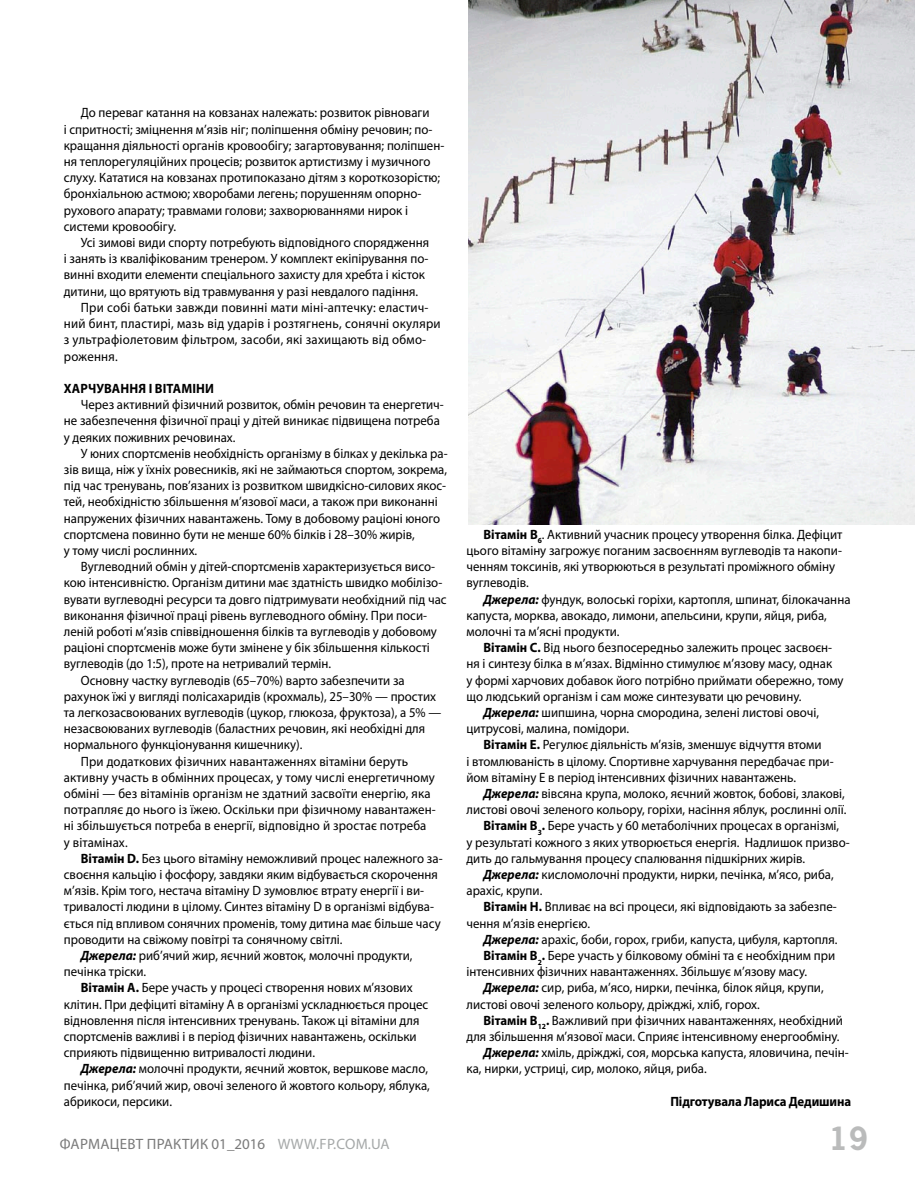
<style>
.page{position:relative;width:915px;height:1178px;background:#fff}
.page>*{position:absolute;margin:0;border:0;box-sizing:border-box;transform-origin:0 0}
.t1{font:700 34.5px "News Paper C";color:#babbbb}
.t2{font:15px "Myriad Pro";color:#a5a8a8}
.t3{font:15px "Myriad Pro";color:#7a7a7a}
.t4{font:13.5px/16.2px "Myriad Pro";color:#000;scale:.95 1}
.t5{font:13.5px "Myriad Pro";letter-spacing:.02em;color:#000;scale:.95 1}
.t6{font:700 13.5px "Myriad Pro";letter-spacing:.01em;color:#000;scale:.95 1}
.s1{font-weight:700}
.s2{font-weight:700;font-style:italic}
.s3{color:#7a7a7a}
</style>
<div class="page">
<img style="left:468px;top:0;width:446px;height:524px">
<p class="t4" style="left:64px;top:105px;width:402px;text-indent:17px">ДО ПЕРЕВАГ КАТАННЯ НА КОВЗАНАХ НАЛЕЖАТЬ: РОЗВИТОК РІВНОВАГИ<br>І СПРИТНОСТІ; ЗМІЦНЕННЯ М’ЯЗІВ НІГ; ПОЛІПШЕННЯ ОБМІНУ РЕЧОВИН; ПО-КРАЩАННЯ ДІЯЛЬНОСТІ ОРГАНІВ КРОВООБІГУ; ЗАГАРТОВУВАННЯ; ПОЛІПШЕН-НЯ ТЕПЛОРЕГУЛЯЦІЙНИХ ПРОЦЕСІВ; РОЗВИТОК АРТИСТИЗМУ І МУЗИЧНОГО СЛУХУ. КАТАТИСЯ НА КОВЗАНАХ ПРОТИПОКАЗАНО ДІТЯМ З КОРОТКОЗОРІСТЮ; БРОНХІАЛЬНОЮ АСТМОЮ; ХВОРОБАМИ ЛЕГЕНЬ; ПОРУШЕННЯМ ОПОРНО-РУХОВОГО АПАРАТУ; ТРАВМАМИ ГОЛОВИ; ЗАХВОРЮВАННЯМИ НИРОК І СИСТЕМИ КРОВООБІГУ.</p>
<p class="t4" style="left:81px;top:234px;width:368px">УСІ ЗИМОВІ ВИДИ СПОРТУ ПОТРЕБУЮТЬ ВІДПОВІДНОГО СПОРЯДЖЕННЯ</p>
<p class="t4" style="left:64px;top:250px;width:385px">І ЗАНЯТЬ ІЗ КВАЛІФІКОВАНИМ ТРЕНЕРОМ. У КОМПЛЕКТ ЕКІПІРУВАННЯ ПО-</p>
<p class="t4" style="left:64px;top:267px;width:381px">ВИННІ ВХОДИТИ ЕЛЕМЕНТИ СПЕЦІАЛЬНОГО ЗАХИСТУ ДЛЯ ХРЕБТА І КІСТОК</p>
<p class="t4" style="left:64px;top:283px;width:374px">ДИТИНИ, ЩО ВРЯТУЮТЬ ВІД ТРАВМУВАННЯ У РАЗІ НЕВДАЛОГО ПАДІННЯ.</p>
<p class="t5" style="left:81px;top:299px;width:367px">ПРИ СОБІ БАТЬКИ ЗАВЖДИ ПОВИННІ МАТИ МІНІ-АПТЕЧКУ: ЕЛАСТИЧ-</p>
<p class="t5" style="left:64px;top:315px;width:398px">НИЙ БИНТ, ПЛАСТИРІ, МАЗЬ ВІД УДАРІВ І РОЗТЯГНЕНЬ, СОНЯЧНІ ОКУЛЯРИ</p>
<p class="t5" style="left:64px;top:331px;width:382px">З УЛЬТРАФІОЛЕТОВИМ ФІЛЬТРОМ, ЗАСОБИ, ЯКІ ЗАХИЩАЮТЬ ВІД ОБМО-</p>
<p class="t5" style="left:64px;top:348px;width:58px">РОЖЕННЯ.</p>
<p class="t6" style="left:64px;top:379px;width:159px">Харчування і вітаміни</p>
<p class="t4" style="left:64px;top:396px;width:401px;text-indent:17px">ЧЕРЕЗ АКТИВНИЙ ФІЗИЧНИЙ РОЗВИТОК, ОБМІН РЕЧОВИН ТА ЕНЕРГЕТИЧ-<br>НЕ ЗАБЕЗПЕЧЕННЯ ФІЗИЧНОЇ ПРАЦІ У ДІТЕЙ ВИНИКАЄ ПІДВИЩЕНА ПОТРЕБА<br>У ДЕЯКИХ ПОЖИВНИХ РЕЧОВИНАХ.</p>
<p class="t4" style="left:64px;top:445px;width:405px;text-indent:17px">У ЮНИХ СПОРТСМЕНІВ НЕОБХІДНІСТЬ ОРГАНІЗМУ В БІЛКАХ У ДЕКІЛЬКА РА-ЗІВ ВИЩА, НІЖ У ЇХНІХ РОВЕСНИКІВ, ЯКІ НЕ ЗАЙМАЮТЬСЯ СПОРТОМ, ЗОКРЕМА, ПІД ЧАС ТРЕНУВАНЬ, ПОВ’ЯЗАНИХ ІЗ РОЗВИТКОМ ШВИДКІСНО-СИЛОВИХ ЯКОС-ТЕЙ, НЕОБХІДНІСТЮ ЗБІЛЬШЕННЯ М’ЯЗОВОЇ МАСИ, А ТАКОЖ ПРИ ВИКОНАННІ НАПРУЖЕНИХ ФІЗИЧНИХ НАВАНТАЖЕНЬ. ТОМУ В ДОБОВОМУ РАЦІОНІ ЮНОГО СПОРТСМЕНА ПОВИННО БУТИ НЕ МЕНШЕ 60% БІЛКІВ І 28–30% ЖИРІВ,<br>У ТОМУ ЧИСЛІ РОСЛИННИХ.</p>
<p class="t4" style="left:81px;top:558px;width:374px">ВУГЛЕВОДНИЙ ОБМІН У ДІТЕЙ-СПОРТСМЕНІВ ХАРАКТЕРИЗУЄТЬСЯ ВИСО-</p>
<p class="t4" style="left:64px;top:574px;width:399px">КОЮ ІНТЕНСИВНІСТЮ. ОРГАНІЗМ ДИТИНИ МАЄ ЗДАТНІСТЬ ШВИДКО МОБІЛІЗО-</p>
<p class="t4" style="left:64px;top:591px;width:404px">ВУВАТИ ВУГЛЕВОДНІ РЕСУРСИ ТА ДОВГО ПІДТРИМУВАТИ НЕОБХІДНИЙ ПІД ЧАС</p>
<p class="t4" style="left:64px;top:607px;width:384px">ВИКОНАННЯ ФІЗИЧНОЇ ПРАЦІ РІВЕНЬ ВУГЛЕВОДНОГО ОБМІНУ. ПРИ ПОСИ-</p>
<p class="t4" style="left:64px;top:623px;width:394px">ЛЕНІЙ РОБОТІ М’ЯЗІВ СПІВВІДНОШЕННЯ БІЛКІВ ТА ВУГЛЕВОДІВ У ДОБОВОМУ</p>
<p class="t4" style="left:64px;top:639px;width:386px">РАЦІОНІ СПОРТСМЕНІВ МОЖЕ БУТИ ЗМІНЕНЕ У БІК ЗБІЛЬШЕННЯ КІЛЬКОСТІ</p>
<p class="t4" style="left:64px;top:655px;width:283px">ВУГЛЕВОДІВ (ДО 1:5), ПРОТЕ НА НЕТРИВАЛИЙ ТЕРМІН.</p>
<p class="t4" style="left:81px;top:672px;width:342px">ОСНОВНУ ЧАСТКУ ВУГЛЕВОДІВ (65–70%) ВАРТО ЗАБЕЗПЕЧИТИ ЗА</p>
<p class="t4" style="left:64px;top:688px;width:393px">РАХУНОК ЇЖІ У ВИГЛЯДІ ПОЛІСАХАРИДІВ (КРОХМАЛЬ), 25–30% — ПРОСТИХ</p>
<p class="t4" style="left:64px;top:704px;width:399px">ТА ЛЕГКОЗАСВОЮВАНИХ ВУГЛЕВОДІВ (ЦУКОР, ГЛЮКОЗА, ФРУКТОЗА), А 5% —</p>
<p class="t4" style="left:64px;top:720px;width:382px">НЕЗАСВОЮВАНИХ ВУГЛЕВОДІВ (БАЛАСТНИХ РЕЧОВИН, ЯКІ НЕОБХІДНІ ДЛЯ</p>
<p class="t4" style="left:64px;top:736px;width:252px">НОРМАЛЬНОГО ФУНКЦІОНУВАННЯ КИШЕЧНИКУ).</p>
<p class="t4" style="left:81px;top:753px;width:346px">ПРИ ДОДАТКОВИХ ФІЗИЧНИХ НАВАНТАЖЕННЯХ ВІТАМІНИ БЕРУТЬ</p>
<p class="t4" style="left:64px;top:769px;width:392px">АКТИВНУ УЧАСТЬ В ОБМІННИХ ПРОЦЕСАХ, У ТОМУ ЧИСЛІ ЕНЕРГЕТИЧНОМУ</p>
<p class="t4" style="left:64px;top:785px;width:387px">ОБМІНІ — БЕЗ ВІТАМІНІВ ОРГАНІЗМ НЕ ЗДАТНИЙ ЗАСВОЇТИ ЕНЕРГІЮ, ЯКА</p>
<p class="t4" style="left:64px;top:801px;width:393px">ПОТРАПЛЯЄ ДО НЬОГО ІЗ ЇЖЕЮ. ОСКІЛЬКИ ПРИ ФІЗИЧНОМУ НАВАНТАЖЕН-</p>
<p class="t4" style="left:64px;top:817px;width:383px">НІ ЗБІЛЬШУЄТЬСЯ ПОТРЕБА В ЕНЕРГІЇ, ВІДПОВІДНО Й ЗРОСТАЄ ПОТРЕБА</p>
<p class="t4" style="left:64px;top:834px;width:69px">У ВІТАМІНАХ.</p>
<p class="t4" style="left:81px;top:850px;width:382px"><span class="s1">Вітамін D.</span> БЕЗ ЦЬОГО ВІТАМІНУ НЕМОЖЛИВИЙ ПРОЦЕС НАЛЕЖНОГО ЗА-</p>
<p class="t4" style="left:64px;top:866px;width:395px">СВОЄННЯ КАЛЬЦІЮ І ФОСФОРУ, ЗАВДЯКИ ЯКИМ ВІДБУВАЄТЬСЯ СКОРОЧЕННЯ</p>
<p class="t4" style="left:64px;top:882px;width:380px">М’ЯЗІВ. КРІМ ТОГО, НЕСТАЧА ВІТАМІНУ D ЗУМОВЛЮЄ ВТРАТУ ЕНЕРГІЇ І ВИ-</p>
<p class="t4" style="left:64px;top:898px;width:391px">ТРИВАЛОСТІ ЛЮДИНИ В ЦІЛОМУ. СИНТЕЗ ВІТАМІНУ D В ОРГАНІЗМІ ВІДБУВА-</p>
<p class="t4" style="left:64px;top:915px;width:398px">ЄТЬСЯ ПІД ВПЛИВОМ СОНЯЧНИХ ПРОМЕНІВ, ТОМУ ДИТИНА МАЄ БІЛЬШЕ ЧАСУ</p>
<p class="t4" style="left:64px;top:931px;width:295px">ПРОВОДИТИ НА СВІЖОМУ ПОВІТРІ ТА СОНЯЧНОМУ СВІТЛІ.</p>
<p class="t4" style="left:81px;top:947px;width:350px"><span class="s2">Джерела:</span> РИБ’ЯЧИЙ ЖИР, ЯЄЧНИЙ ЖОВТОК, МОЛОЧНІ ПРОДУКТИ,</p>
<p class="t4" style="left:64px;top:963px;width:88px">ПЕЧІНКА ТРІСКИ.</p>
<p class="t4" style="left:81px;top:979px;width:350px"><span class="s1">Вітамін А.</span> БЕРЕ УЧАСТЬ У ПРОЦЕСІ СТВОРЕННЯ НОВИХ М’ЯЗОВИХ</p>
<p class="t4" style="left:64px;top:996px;width:385px">КЛІТИН. ПРИ ДЕФІЦИТІ ВІТАМІНУ А В ОРГАНІЗМІ УСКЛАДНЮЄТЬСЯ ПРОЦЕС</p>
<p class="t4" style="left:64px;top:1012px;width:375px">ВІДНОВЛЕННЯ ПІСЛЯ ІНТЕНСИВНИХ ТРЕНУВАНЬ. ТАКОЖ ЦІ ВІТАМІНИ ДЛЯ</p>
<p class="t4" style="left:64px;top:1028px;width:373px">СПОРТСМЕНІВ ВАЖЛИВІ І В ПЕРІОД ФІЗИЧНИХ НАВАНТАЖЕНЬ, ОСКІЛЬКИ</p>
<p class="t4" style="left:64px;top:1044px;width:266px">СПРИЯЮТЬ ПІДВИЩЕННЮ ВИТРИВАЛОСТІ ЛЮДИНИ.</p>
<p class="t4" style="left:81px;top:1060px;width:367px"><span class="s2">Джерела:</span> МОЛОЧНІ ПРОДУКТИ, ЯЄЧНИЙ ЖОВТОК, ВЕРШКОВЕ МАСЛО,</p>
<p class="t4" style="left:64px;top:1077px;width:386px">ПЕЧІНКА, РИБ’ЯЧИЙ ЖИР, ОВОЧІ ЗЕЛЕНОГО Й ЖОВТОГО КОЛЬОРУ, ЯБЛУКА,</p>
<p class="t4" style="left:64px;top:1093px;width:115px">АБРИКОСИ, ПЕРСИКИ.</p>
<p class="t3" style="left:60px;top:1135px;width:21px">ФАРМАЦЕВТ</p>
<p class="t3" style="left:147px;top:1135px;width:19px">ПРАКТ</p>
<p class="t2" style="left:190px;top:1135px;width:191px"><span class="s3">ИК 01_2016</span> WWW.FP.COM.UA</p>
<p class="t4" style="left:466px;top:526px;width:397px;text-indent:17px"><span class="s1">Вітамін В</span><sub>6</sub>. АКТИВНИЙ УЧАСНИК ПРОЦЕСУ УТВОРЕННЯ БІЛКА. ДЕФІЦИТ ЦЬОГО ВІТАМІНУ ЗАГРОЖУЄ ПОГАНИМ ЗАСВОЄННЯМ ВУГЛЕВОДІВ ТА НАКОПИ-ЧЕННЯМ ТОКСИНІВ, ЯКІ УТВОРЮЮТЬСЯ В РЕЗУЛЬТАТІ ПРОМІЖНОГО ОБМІНУ ВУГЛЕВОДІВ.</p>
<p class="t4" style="left:466px;top:591px;width:405px;text-indent:17px"><span class="s2">Джерела:</span> ФУНДУК, ВОЛОСЬКІ ГОРІХИ, КАРТОПЛЯ, ШПИНАТ, БІЛОКАЧАННА<br>КАПУСТА, МОРКВА, АВОКАДО, ЛИМОНИ, АПЕЛЬСИНИ, КРУПИ, ЯЙЦЯ, РИБА,<br>МОЛОЧНІ ТА М’ЯСНІ ПРОДУКТИ.</p>
<p class="t4" style="left:483px;top:639px;width:368px"><span class="s1">Вітамін C.</span> ВІД НЬОГО БЕЗПОСЕРЕДНЬО ЗАЛЕЖИТЬ ПРОЦЕС ЗАСВОЄН-</p>
<p class="t4" style="left:466px;top:655px;width:386px">НЯ І СИНТЕЗУ БІЛКА В М’ЯЗАХ. ВІДМІННО СТИМУЛЮЄ М’ЯЗОВУ МАСУ, ОДНАК</p>
<p class="t4" style="left:466px;top:672px;width:398px">У ФОРМІ ХАРЧОВИХ ДОБАВОК ЙОГО ПОТРІБНО ПРИЙМАТИ ОБЕРЕЖНО, ТОМУ</p>
<p class="t4" style="left:466px;top:688px;width:354px">ЩО ЛЮДСЬКИЙ ОРГАНІЗМ І САМ МОЖЕ СИНТЕЗУВАТИ ЦЮ РЕЧОВИНУ.</p>
<p class="t4" style="left:483px;top:704px;width:354px"><span class="s2">Джерела:</span> ШИПШИНА, ЧОРНА СМОРОДИНА, ЗЕЛЕНІ ЛИСТОВІ ОВОЧІ,</p>
<p class="t4" style="left:466px;top:720px;width:173px">ЦИТРУСОВІ, МАЛИНА, ПОМІДОРИ.</p>
<p class="t4" style="left:483px;top:736px;width:357px"><span class="s1">Вітамін Е.</span> РЕГУЛЮЄ ДІЯЛЬНІСТЬ М’ЯЗІВ, ЗМЕНШУЄ ВІДЧУТТЯ ВТОМИ</p>
<p class="t4" style="left:466px;top:753px;width:388px">І ВТОМЛЮВАНІСТЬ В ЦІЛОМУ. СПОРТИВНЕ ХАРЧУВАННЯ ПЕРЕДБАЧАЄ ПРИ-</p>
<p class="t4" style="left:466px;top:769px;width:348px">ЙОМ ВІТАМІНУ Е В ПЕРІОД ІНТЕНСИВНИХ ФІЗИЧНИХ НАВАНТАЖЕНЬ.</p>
<p class="t4" style="left:483px;top:785px;width:382px"><span class="s2">Джерела:</span> ВІВСЯНА КРУПА, МОЛОКО, ЯЄЧНИЙ ЖОВТОК, БОБОВІ, ЗЛАКОВІ,</p>
<p class="t4" style="left:466px;top:801px;width:401px">ЛИСТОВІ ОВОЧІ ЗЕЛЕНОГО КОЛЬОРУ, ГОРІХИ, НАСІННЯ ЯБЛУК, РОСЛИННІ ОЛІЇ.</p>
<p class="t4" style="left:483px;top:817px;width:376px"><span class="s1">Вітамін В</span><sub>3</sub><span class="s1">.</span> БЕРЕ УЧАСТЬ У 60 МЕТАБОЛІЧНИХ ПРОЦЕСАХ В ОРГАНІЗМІ,</p>
<p class="t4" style="left:466px;top:834px;width:405px">У РЕЗУЛЬТАТІ КОЖНОГО З ЯКИХ УТВОРЮЄТЬСЯ ЕНЕРГІЯ. НАДЛИШОК ПРИЗВО-</p>
<p class="t4" style="left:466px;top:850px;width:358px">ДИТЬ ДО ГАЛЬМУВАННЯ ПРОЦЕСУ СПАЛЮВАННЯ ПІДШКІРНИХ ЖИРІВ.</p>
<p class="t4" style="left:483px;top:866px;width:370px"><span class="s2">Джерела:</span> КИСЛОМОЛОЧНІ ПРОДУКТИ, НИРКИ, ПЕЧІНКА, М’ЯСО, РИБА,</p>
<p class="t4" style="left:466px;top:882px;width:81px">АРАХІС, КРУПИ.</p>
<p class="t4" style="left:483px;top:898px;width:373px"><span class="s1">Вітамін H.</span> ВПЛИВАЄ НА ВСІ ПРОЦЕСИ, ЯКІ ВІДПОВІДАЮТЬ ЗА ЗАБЕЗПЕ-</p>
<p class="t4" style="left:466px;top:915px;width:132px">ЧЕННЯ М’ЯЗІВ ЕНЕРГІЄЮ.</p>
<p class="t4" style="left:483px;top:931px;width:374px"><span class="s2">Джерела:</span> АРАХІС, БОБИ, ГОРОХ, ГРИБИ, КАПУСТА, ЦИБУЛЯ, КАРТОПЛЯ.</p>
<p class="t4" style="left:483px;top:947px;width:371px"><span class="s1">Вітамін В</span><sub>2</sub><span class="s1">.</span> БЕРЕ УЧАСТЬ У БІЛКОВОМУ ОБМІНІ ТА Є НЕОБХІДНИМ ПРИ</p>
<p class="t4" style="left:466px;top:963px;width:360px">ІНТЕНСИВНИХ ФІЗИЧНИХ НАВАНТАЖЕННЯХ. ЗБІЛЬШУЄ М’ЯЗОВУ МАСУ.</p>
<p class="t4" style="left:483px;top:979px;width:359px"><span class="s2">Джерела:</span> СИР, РИБА, М’ЯСО, НИРКИ, ПЕЧІНКА, БІЛОК ЯЙЦЯ, КРУПИ,</p>
<p class="t4" style="left:466px;top:996px;width:310px">ЛИСТОВІ ОВОЧІ ЗЕЛЕНОГО КОЛЬОРУ, ДРІЖДЖІ, ХЛІБ, ГОРОХ.</p>
<p class="t4" style="left:483px;top:1012px;width:380px"><span class="s1">Вітамін В</span> <sub>12</sub><span class="s1">.</span> ВАЖЛИВИЙ ПРИ ФІЗИЧНИХ НАВАНТАЖЕННЯХ, НЕОБХІДНИЙ</p>
<p class="t4" style="left:466px;top:1028px;width:394px">ДЛЯ ЗБІЛЬШЕННЯ М’ЯЗОВОЇ МАСИ. СПРИЯЄ ІНТЕНСИВНОМУ ЕНЕРГООБМІНУ.</p>
<p class="t4" style="left:483px;top:1044px;width:386px"><span class="s2">Джерела:</span> ХМІЛЬ, ДРІЖДЖІ, СОЯ, МОРСЬКА КАПУСТА, ЯЛОВИЧИНА, ПЕЧІН-</p>
<p class="t4" style="left:466px;top:1060px;width:254px">КА, НИРКИ, УСТРИЦІ, СИР, МОЛОКО, ЯЙЦЯ, РИБА.</p>
<p class="t6" style="left:670px;top:1092px;width:192px">Підготувала Лариса Дедишина</p>
<h1 class="t1" style="left:827px;top:1120px;width:42px">19</h1>
</div>
